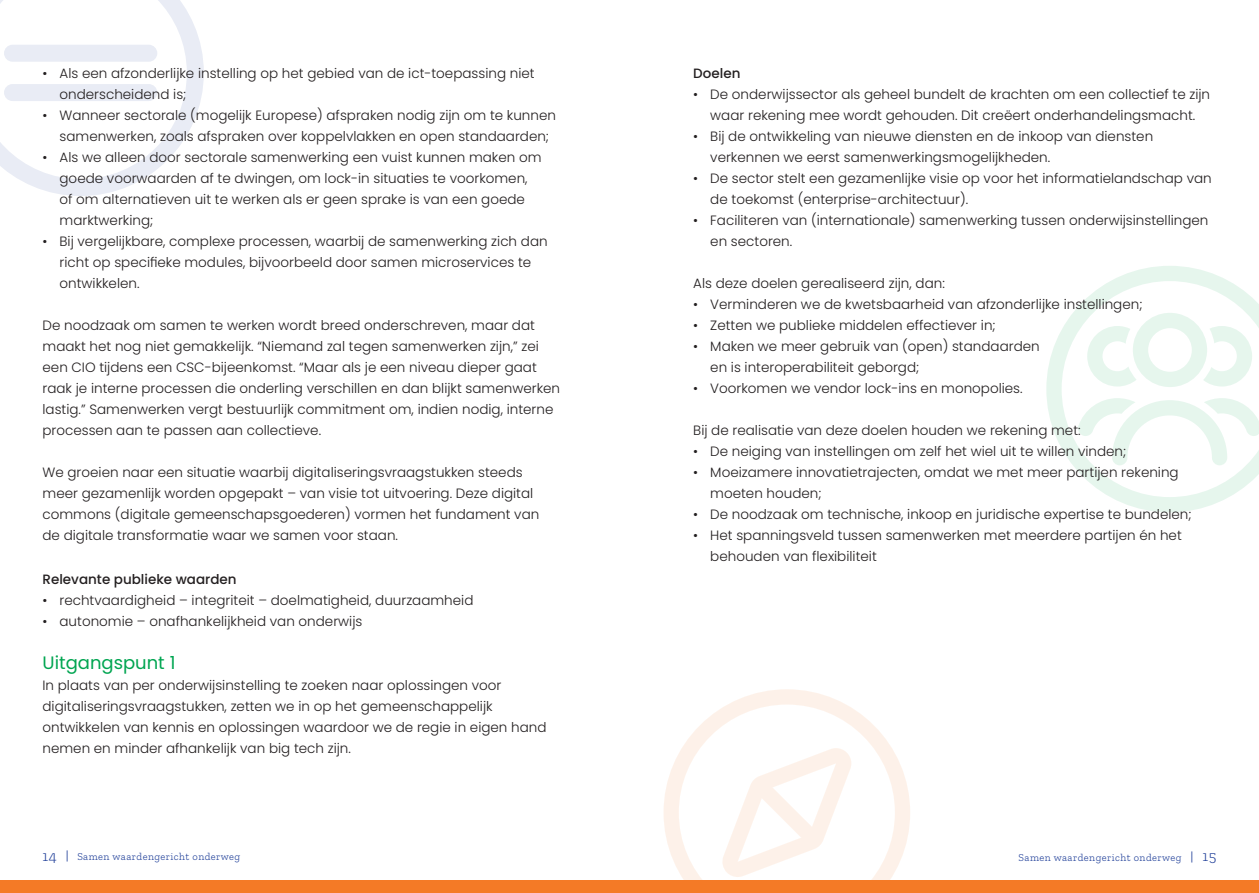
<style>
.page{position:relative;width:1259px;height:893px;background:#fff}
.page>*{position:absolute;margin:0;border:0;box-sizing:border-box;transform-origin:0 0}
.t1{font:18px "Poppins";color:#00a551}
.t2{font:300 13.5px/21px "Poppins";color:#231f20}
.t3{font:500 13.5px "Poppins";color:#231f20}
.t4{font:300 10.5px "Zilla Slab";letter-spacing:.04em;color:#214099}
.s1{font-size:15px}
.s2{font-family:"Gotham";font-weight:400;font-size:12px}
</style>
<div class="page">
<div style="left:0;top:880px;width:1259px;height:13px;background:#f47a26"></div>
<svg style="left:1046px;top:266px;width:213px;height:246px"></svg>
<svg style="left:1077px;top:398px;width:182px;height:67px"></svg>
<svg style="left:1087px;top:313px;width:165px;height:74px"></svg>
<svg style="left:664px;top:689px;width:246px;height:191px"></svg>
<svg style="left:721px;top:748px;width:130px;height:129px"></svg>
<svg style="left:0;top:0;width:204px;height:196px"></svg>
<div style="left:4px;top:45px;width:153px;height:17px;background:#e9ecf5;border-radius:9px"></div>
<div style="left:4px;top:84px;width:153px;height:17px;background:#e9ecf5;border-radius:9px"></div>
<p class="t2" style="left:60px;top:63px;width:476px;text-indent:-17px">• Als een afzonderlijke instelling op het gebied van de ict-toepassing niet onderscheidend is;</p>
<p class="t2" style="left:60px;top:105px;width:498px;text-indent:-17px">• Wanneer sectorale (mogelijk Europese) afspraken nodig zijn om te kunnen samenwerken, zoals afspraken over koppelvlakken en open standaarden;</p>
<p class="t2" style="left:60px;top:147px;width:483px;text-indent:-17px">• Als we alleen door sectorale samenwerking een vuist kunnen maken om goede voorwaarden af te dwingen, om lock-in situaties te voorkomen, of om alternatieven uit te werken als er geen sprake is van een goede marktwerking;</p>
<p class="t2" style="left:60px;top:231px;width:489px;text-indent:-17px">• Bij vergelijkbare, complexe processen, waarbij de samenwerking zich dan richt op specifieke modules, bijvoorbeeld door samen microservices te ontwikkelen.</p>
<p class="t2" style="left:43px;top:315px;width:519px">De noodzaak om samen te werken wordt breed onderschreven, maar dat maakt het nog niet gemakkelijk. “Niemand zal tegen samenwerken zijn,” zei een CIO tijdens een CSC-bijeenkomst. “Maar als je een niveau dieper gaat raak je interne processen die onderling verschillen en dan blijkt samenwerken lastig.” Samenwerken vergt bestuurlijk commitment om, indien nodig, interne processen aan te passen aan collectieve.</p>
<p class="t2" style="left:43px;top:462px;width:498px">We groeien naar een situatie waarbij digitaliseringsvraagstukken steeds meer gezamenlijk worden opgepakt – van visie tot uitvoering. Deze digital commons (digitale gemeenschapsgoederen) vormen het fundament van de digitale transformatie waar we samen voor staan.</p>
<p class="t3" style="left:43px;top:571px;width:196px">Relevante publieke waarden</p>
<p class="t2" style="left:43px;top:589px;width:432px">• rechtvaardigheid – integriteit – doelmatigheid, duurzaamheid</p>
<p class="t2" style="left:43px;top:610px;width:321px">• autonomie – onafhankelijkheid van onderwijs</p>
<h1 class="t1" style="left:43px;top:652px;width:134px">Uitgangspunt 1</h1>
<p class="t2" style="left:43px;top:675px;width:505px">In plaats van per onderwijsinstelling te zoeken naar oplossingen voor digitaliseringsvraagstukken, zetten we in op het gemeenschappelijk ontwikkelen van kennis en oplossingen waardoor we de regie in eigen hand nemen en minder afhankelijk van big tech zijn.</p>
<p class="t3" style="left:693px;top:65px;width:49px">Doelen</p>
<p class="t2" style="left:693px;top:84px;width:518px;text-align:center">• De onderwijssector als geheel bundelt de krachten om een collectief te zijn waar rekening mee wordt gehouden. Dit creëert onderhandelingsmacht.</p>
<p class="t2" style="left:710px;top:126px;width:444px;text-indent:-17px">• Bij de ontwikkeling van nieuwe diensten en de inkoop van diensten verkennen we eerst samenwerkingsmogelijkheden.</p>
<p class="t2" style="left:710px;top:168px;width:503px;text-indent:-17px">• De sector stelt een gezamenlijke visie op voor het informatielandschap van de toekomst (enterprise-architectuur).</p>
<p class="t2" style="left:710px;top:210px;width:499px;text-indent:-17px">• Faciliteren van (internationale) samenwerking tussen onderwijsinstellingen en sectoren.</p>
<p class="t2" style="left:693px;top:273px;width:253px">Als deze doelen gerealiseerd zijn, dan:</p>
<p class="t2" style="left:693px;top:294px;width:450px">• Verminderen we de kwetsbaarheid van afzonderlijke instellingen;</p>
<p class="t2" style="left:693px;top:315px;width:304px">• Zetten we publieke middelen effectiever in;</p>
<p class="t2" style="left:710px;top:336px;width:331px;text-indent:-17px">• Maken we meer gebruik van (open) standaarden en is interoperabiliteit geborgd;</p>
<p class="t2" style="left:693px;top:378px;width:331px">• Voorkomen we vendor lock-ins en monopolies.</p>
<p class="t2" style="left:693px;top:420px;width:389px">Bij de realisatie van deze doelen houden we rekening met:</p>
<p class="t2" style="left:693px;top:441px;width:434px">• De neiging van instellingen om zelf het wiel uit te willen vinden;</p>
<p class="t2" style="left:710px;top:462px;width:470px;text-indent:-17px">• Moeizamere innovatietrajecten, omdat we met meer partijen rekening moeten houden;</p>
<p class="t2" style="left:693px;top:504px;width:500px">• De noodzaak om technische, inkoop en juridische expertise te bundelen;</p>
<p class="t2" style="left:710px;top:525px;width:473px;text-indent:-17px">• Het spanningsveld tussen samenwerken met meerdere partijen én het behouden van flexibiliteit</p>
<p class="t4" style="left:43px;top:851px;width:199px"><span class="s1">14</span> <span class="s2">|</span> Samen waardengericht onderweg</p>
<p class="t4" style="left:1018px;top:851px;width:199px">Samen waardengericht onderweg <span class="s2">|</span> <span class="s1">15</span></p>
</div>
